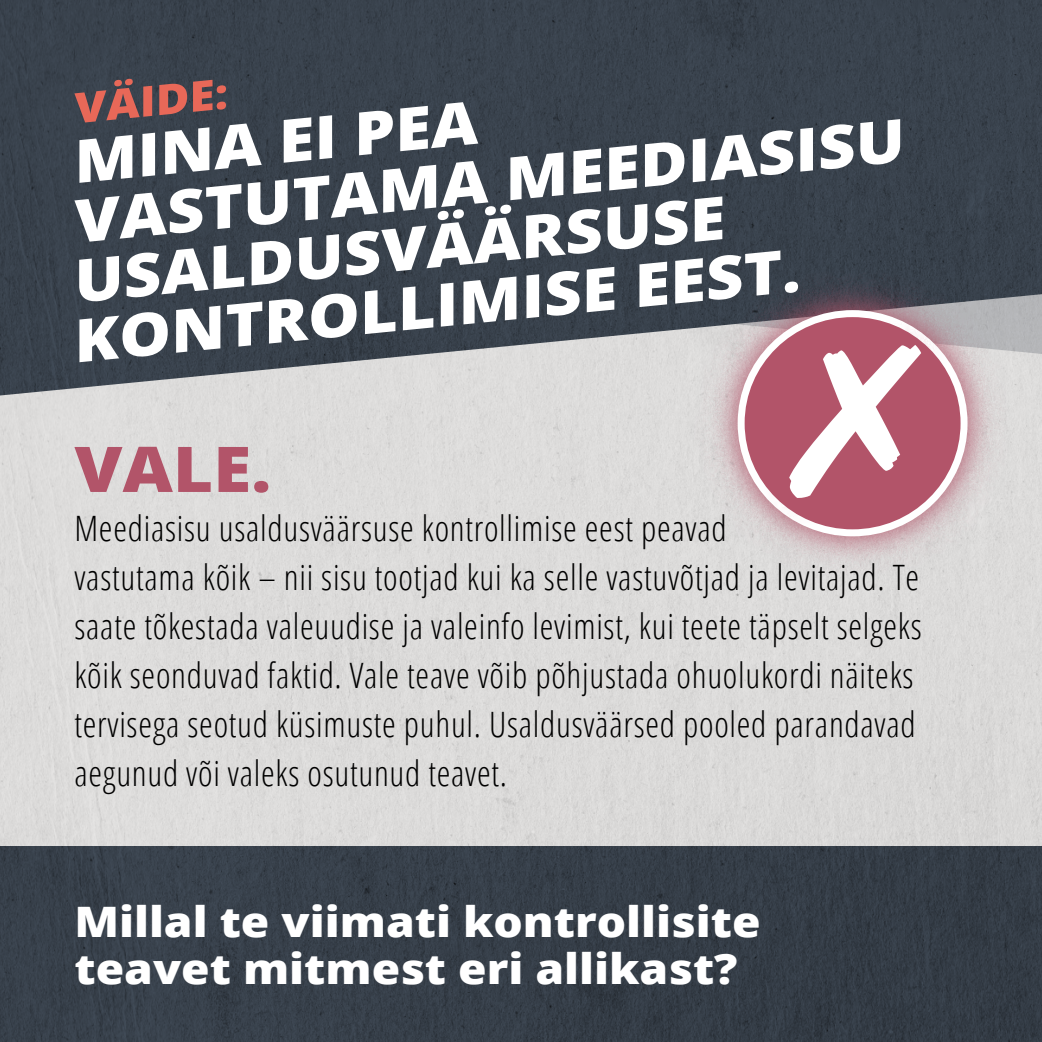
<style>
.page{position:relative;width:1042px;height:1042px;background:#dcdbda}
.page>*{position:absolute;margin:0;border:0;box-sizing:border-box;transform-origin:0 0}
._3_H3_VASTAUS_2{font:800 63px "Open Sans";color:#b25469;scale:1.1 1}
._2_H2_VÄITE{font:800 59.5px/59.9px "Open Sans";color:#fff;scale:1.1 1}
._4_1_pohdi{font:800 42px/47.1px "Open Sans";color:#fff;scale:1.1 1}
._2_H2_VÄITE-2{font:800 42px "Open Sans";color:#e86858;scale:1.1 1}
._5_SELITE{font:300 condensed 35px/49px "Open Sans";letter-spacing:.02em;color:#000}
</style>
<div class="page">
<div style="left:0;top:846px;width:1042px;height:196px;background:#363e48"></div>
<svg style="left:0;top:0;width:1042px;height:396px;background:#434c55"></svg>
<div style="left:686px;top:259px;width:332px;height:329px;background:#b25469;opacity:.6"></div>
<div style="left:709px;top:282px;width:286px;height:283px;background:#b25469;opacity:.6"></div>
<svg style="left:741px;top:314px;width:223px;height:219px;background:#c17788"></svg>
<div style="left:737px;top:310px;width:230px;height:226px;border:7px solid #fff;border-radius:50%"></div>
<div style="left:761px;top:317px;width:187px;height:209px;background:#b25469;opacity:.6"></div>
<svg style="left:789px;top:345px;width:132px;height:153px;background:#cd919e"></svg>
<h2 class="_2_H2_VÄITE-2" style="left:70px;top:77px;width:142px;rotate:-6deg">VÄIDE:</h2>
<h2 class="_2_H2_VÄITE" style="left:50px;top:132px;width:771px;text-indent:19px;rotate:-6deg">MINA EI PEA<br>VASTUTAMA MEEDIASISU<br>USALDUSVÄÄRSUSE<br>KONTROLLIMISE EEST.</h2>
<h3 class="_3_H3_VASTAUS_2" style="left:74px;top:421px;width:180px">VALE.</h3>
<p class="_5_SELITE" style="left:74px;top:502px;width:849px">Meediasisu usaldusväärsuse kontrollimise eest peavad<br>vastutama kõik – nii sisu tootjad kui ka selle vastuvõtjad ja levitajad. Te saate tõkestada valeuudise ja valeinfo levimist, kui teete täpselt selgeks kõik seonduvad faktid. Vale teave võib põhjustada ohuolukordi näiteks tervisega seotud küsimuste puhul. Usaldusväärsed pooled parandavad aegunud või valeks osutunud teavet.</p>
<p class="_4_1_pohdi" style="left:74px;top:896px;width:625px">Millal te viimati kontrollisite teavet mitmest eri allikast?</p>
</div>
